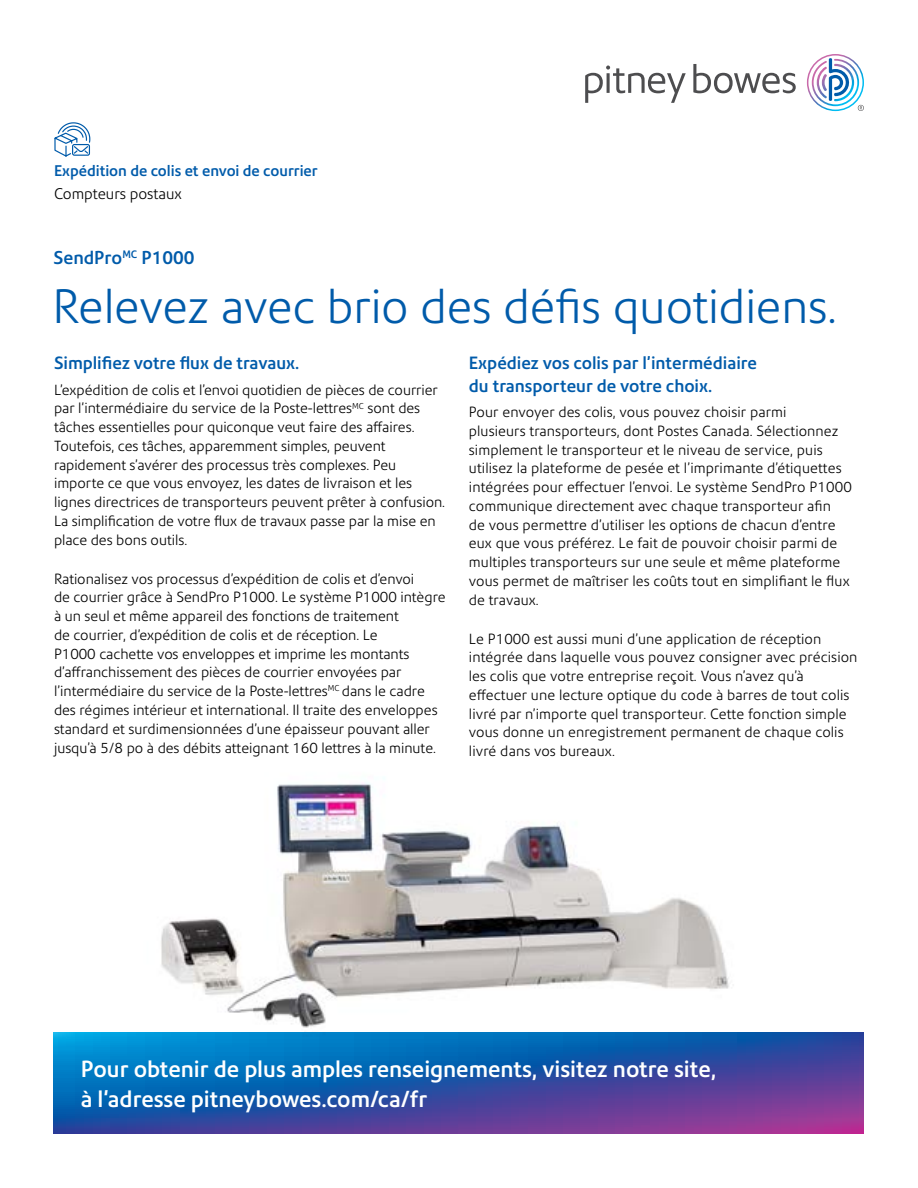
<style>
.page{position:relative;width:918px;height:1188px;background:#fff}
.page>*{position:absolute;margin:0;border:0;box-sizing:border-box;transform-origin:0 0}
.t1{font:300 46.5px "Precision Sans";letter-spacing:-.01em;color:#005baa}
.t2{font:500 22.5px/30px "Precision Sans";color:#fff}
.t3{font:500 18px "Precision Sans";color:#005baa}
.t4{font:500 17.25px/22.5px "Precision Sans";color:#005baa}
.t5{font:500 15px "Precision Sans";color:#005baa}
.t6{font:300 15px "Precision Sans";color:#000}
.t7{font:300 14.25px/18.8px "Precision Sans";color:#000}
</style>
<div class="page">
<svg style="left:54px;top:1033px;width:810px;height:101px;background:#3450a5"></svg>
<img style="left:122px;top:783px;width:674px;height:270px">
<svg style="left:54px;top:122px;width:36px;height:35px"></svg>
<svg style="left:585px;top:64px;width:211px;height:39px"></svg>
<svg style="left:807px;top:54px;width:57px;height:57px"></svg>
<p class="t5" style="left:54px;top:162px;width:265px">Expédition de colis et envoi de courrier</p>
<p class="t6" style="left:54px;top:185px;width:129px">Compteurs postaux</p>
<p class="t3" style="left:54px;top:247px;width:143px">SendPro<sup>MC</sup> P1000</p>
<h1 class="t1" style="left:52px;top:278px;width:786px">Relevez avec brio des défis quotidiens.</h1>
<p class="t4" style="left:469px;top:352px;width:290px">Expédiez vos colis par l’intermédiaire du transporteur de votre choix.</p>
<p class="t7" style="left:469px;top:403px;width:385px">Pour envoyer des colis, vous pouvez choisir parmi<br>plusieurs transporteurs, dont Postes Canada. Sélectionnez simplement le transporteur et le niveau de service, puis utilisez la plateforme de pesée et l’imprimante d’étiquettes intégrées pour effectuer l’envoi. Le système SendPro P1000 communique directement avec chaque transporteur afin<br>de vous permettre d’utiliser les options de chacun d’entre eux que vous préférez. Le fait de pouvoir choisir parmi de multiples transporteurs sur une seule et même plateforme vous permet de maîtriser les coûts tout en simplifiant le flux de travaux.</p>
<p class="t7" style="left:469px;top:629px;width:390px">Le P1000 est aussi muni d’une application de réception intégrée dans laquelle vous pouvez consigner avec précision les colis que votre entreprise reçoit. Vous n’avez qu’à effectuer une lecture optique du code à barres de tout colis livré par n’importe quel transporteur. Cette fonction simple vous donne un enregistrement permanent de chaque colis livré dans vos bureaux.</p>
<p class="t4" style="left:54px;top:352px;width:247px">Simplifiez votre flux de travaux.</p>
<p class="t7" style="left:54px;top:380px;width:393px">L’expédition de colis et l’envoi quotidien de pièces de courrier par l'intermédiaire du service de la Poste-lettres<sup>MC</sup> sont des tâches essentielles pour quiconque veut faire des affaires.<br>Toutefois, ces tâches, apparemment simples, peuvent rapidement s’avérer des processus très complexes. Peu importe ce que vous envoyez, les dates de livraison et les lignes directrices de transporteurs peuvent prêter à confusion.<br>La simplification de votre flux de travaux passe par la mise en place des bons outils.</p>
<p class="t7" style="left:54px;top:569px;width:393px">Rationalisez vos processus d’expédition de colis et d’envoi<br>de courrier grâce à SendPro P1000. Le système P1000 intègre à un seul et même appareil des fonctions de traitement<br>de courrier, d’expédition de colis et de réception. Le<br>P1000 cachette vos enveloppes et imprime les montants d’affranchissement des pièces de courrier envoyées par l’intermédiaire du service de la Poste-lettres<sup>MC</sup> dans le cadre des régimes intérieur et international. Il traite des enveloppes standard et surdimensionnées d’une épaisseur pouvant aller jusqu’à 5/8 po à des débits atteignant 160 lettres à la minute.</p>
<h2 class="t2" style="left:81px;top:1054px;width:637px">Pour obtenir de plus amples renseignements, visitez notre site, à l'adresse pitneybowes.com/ca/fr</h2>
</div>
